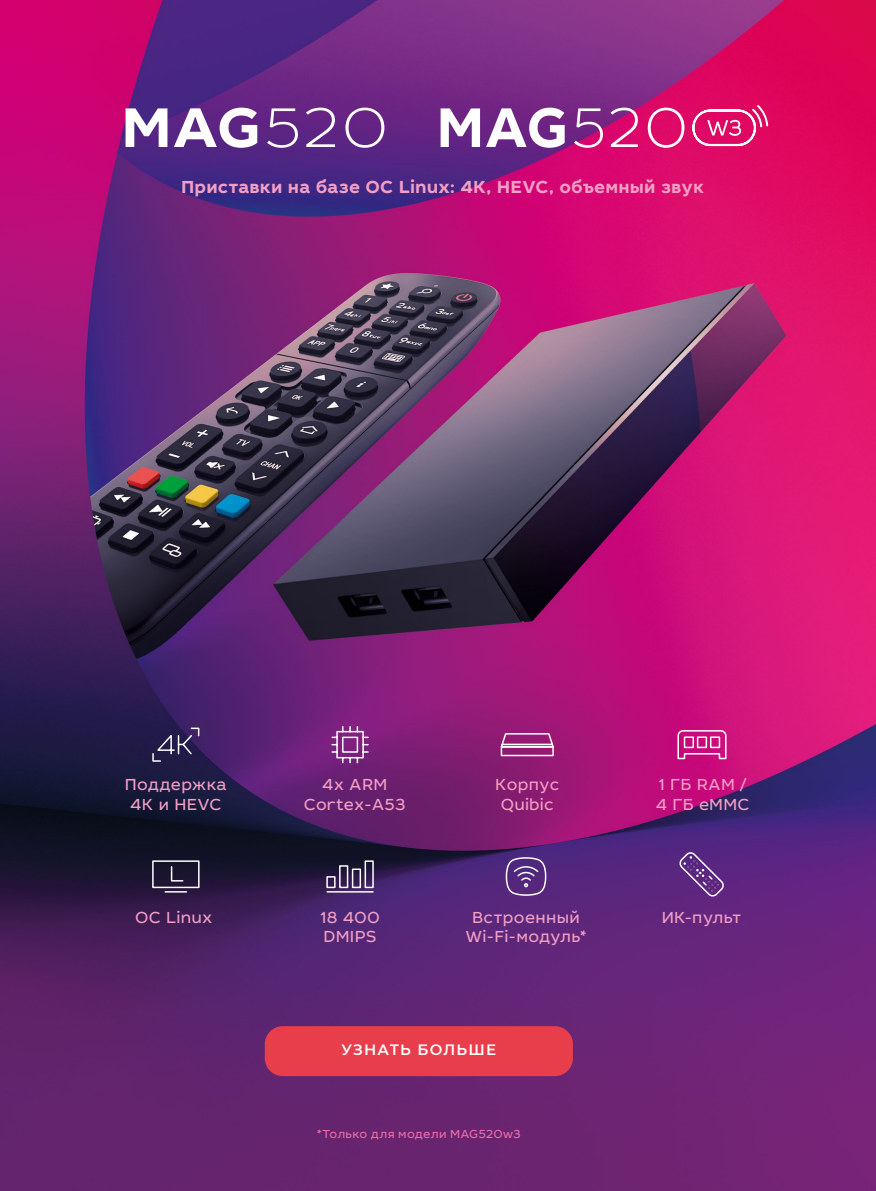
<style>
.page{position:relative;width:876px;height:1191px;background:#fff}
.page>*{position:absolute;margin:0;border:0;box-sizing:border-box;transform-origin:0 0}
.Art_H3{font:700 18px "Leto Sans";letter-spacing:.005em;color:#f39fc5}
.Art_H3-2{font:16.5px/19.8px "Leto Sans";letter-spacing:.01em;color:#f39fc5;text-align:center}
.t1{font:600 15px "Montserrat";letter-spacing:.08em;color:#fff}
.Art_H3-3{font:12px "Leto Sans";letter-spacing:.01em;color:#ed6ea7}
</style>
<div class="page">
<img style="left:0;top:0;width:876px;height:1191px">
<div style="left:265px;top:1026px;width:308px;height:50px;background:#e83e4b;border-radius:18px"></div>
<svg style="left:151px;top:859px;width:49px;height:34px;background:#423c54"></svg>
<svg style="left:152px;top:727px;width:48px;height:35px;background:#3e3561"></svg>
<svg style="left:677px;top:729px;width:50px;height:31px;background:#d6499c"></svg>
<svg style="left:505px;top:856px;width:42px;height:40px;background:#6f4b93"></svg>
<svg style="left:326px;top:859px;width:48px;height:34px;background:#5a4f6f"></svg>
<svg style="left:331px;top:725px;width:38px;height:39px"></svg>
<svg style="left:499px;top:732px;width:56px;height:25px"></svg>
<svg style="left:678px;top:850px;width:48px;height:48px;background:#6b3c8d"></svg>
<svg style="left:126px;top:108px;width:258px;height:40px"></svg>
<svg style="left:441px;top:105px;width:327px;height:43px"></svg>
<p class="Art_H3" style="left:181px;top:175px;width:524px">Приставки на базе ОС Linux: 4K, HEVC, объемный звук</p>
<p class="Art_H3-2" style="left:125px;top:774px;width:103px">Поддержка<br>4K и HEVC</p>
<p class="Art_H3-2" style="left:135px;top:907px;width:79px">ОС Linux</p>
<p class="Art_H3-2" style="left:304px;top:774px;width:103px">4x ARM<br>Cortex-A53</p>
<p class="Art_H3-2" style="left:320px;top:907px;width:61px;text-align:left">18 400<br>DMIPS</p>
<p class="Art_H3-2" style="left:495px;top:774px;width:66px">Корпус<br>Quibic</p>
<p class="Art_H3-2" style="left:465px;top:907px;width:123px">Встроенный<br>Wi-Fi-модуль*</p>
<p class="t1" style="left:341px;top:1039px;width:156px">УЗНАТЬ БОЛЬШЕ</p>
<p class="Art_H3-3" style="left:317px;top:1126px;width:206px">*Только для модели MAG520w3</p>
<p class="Art_H3-2" style="left:656px;top:774px;width:95px;text-align:left">1 ГБ RAM /<br>4 ГБ eMMC</p>
<p class="Art_H3-2" style="left:662px;top:907px;width:81px">ИК-пульт</p>
</div>
